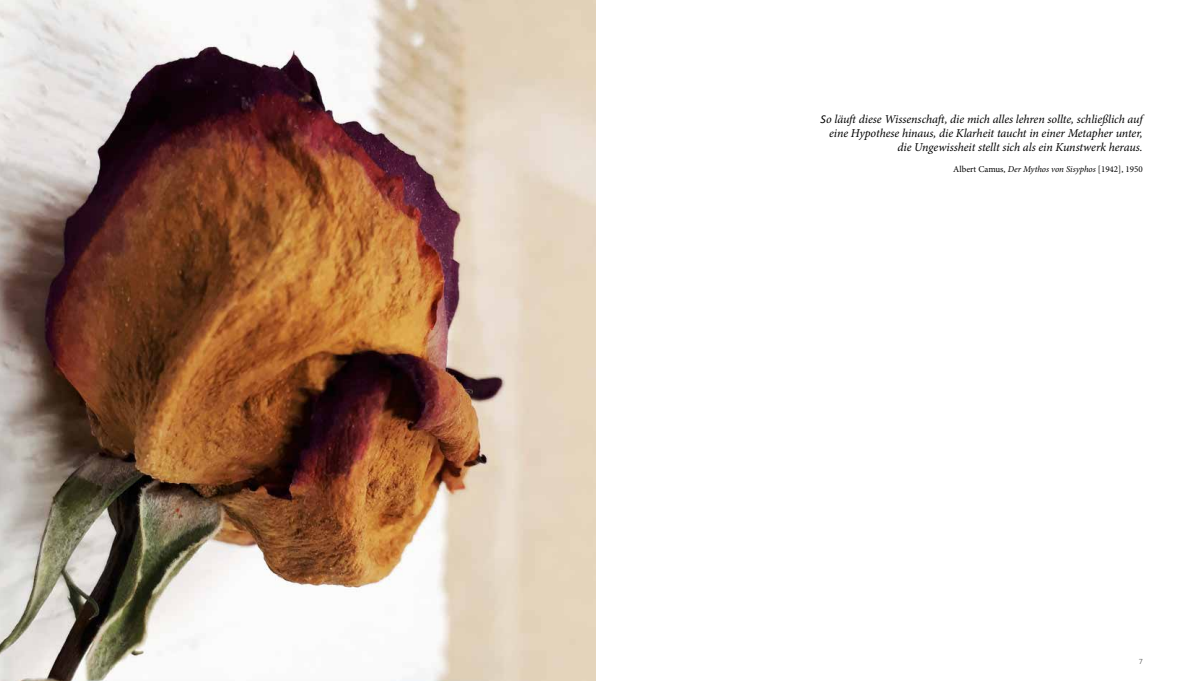
<style>
.page{position:relative;width:1191px;height:681px;background:#fff}
.page>*{position:absolute;margin:0;border:0;box-sizing:border-box;transform-origin:0 0}
.t1{font:italic 12px/14.4px "Minion Pro";letter-spacing:-.01em;color:#000;text-align:right}
.t2{font:9px "Minion Pro";color:#000}
.t3{font:300 8px "Calibri";color:#4a4a49}
.s1{font-family:"Calibri"}
.s2{font-style:italic}
</style>
<div class="page">
<img style="left:0;top:0;width:595px;height:680px">
<p class="t1" style="left:820px;top:111px;width:324px"><span class="s1">S</span>o läuft diese Wissenschaft, die mich alles lehren sollte, schließlich auf eine Hypothese hinaus, die Klarheit taucht in einer Metapher unter, die Ungewissheit stellt sich als ein Kunstwerk heraus.</p>
<p class="t2" style="left:953px;top:163px;width:191px">Albert Camus, <span class="s2">Der Mythos von Sisyphos</span> [1942], 1950</p>
<p class="t3" style="left:1138px;top:656px;width:6px">7</p>
</div>
